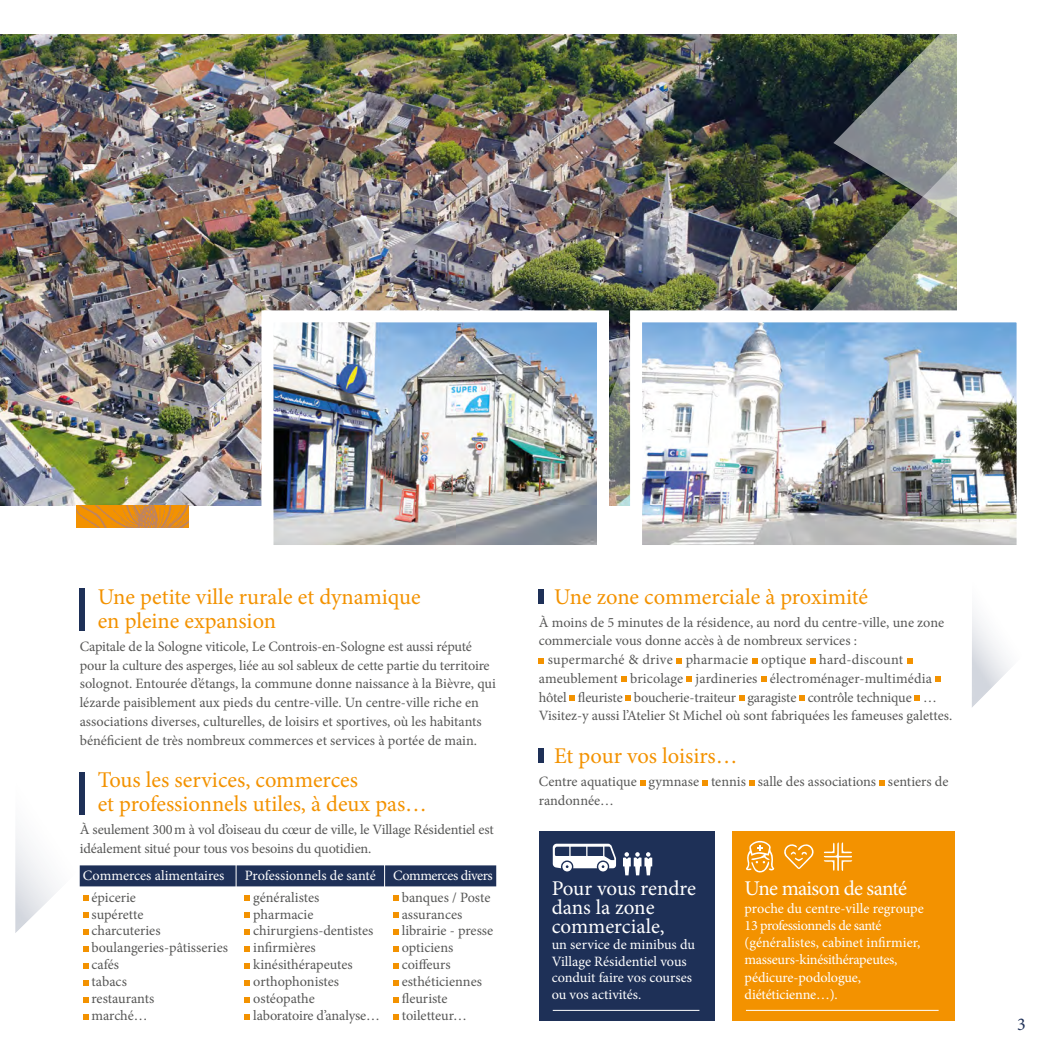
<style>
.page{position:relative;width:1063px;height:1063px;background:#fff}
.page>*{position:absolute;margin:0;border:0;box-sizing:border-box;transform-origin:0 0}
.t1{font:22.5px/24px "Minion Pro";color:#f39200}
.t2{font:21px/18.8px "Minion Pro";letter-spacing:-.01em;color:#fff}
.t3{font:21px "Minion Pro";letter-spacing:-.035em;color:#fff}
.t4{font:18px "Minion Pro";color:#1e3057}
.t5{font:14.25px/18.8px "Minion Pro";letter-spacing:-.005em;color:#575756}
.t6{font:14.25px/17.2px "Minion Pro";letter-spacing:-.01em;color:#fff}
.t7{font:14.25px "Minion Pro";letter-spacing:.015em;color:#575756}
</style>
<div class="page">
<img style="left:0;top:34px;width:833px;height:472px">
<svg style="left:972px;top:612px;width:38px;height:95px"></svg>
<svg style="left:833px;top:34px;width:124px;height:9px"></svg>
<svg style="left:538px;top:354px;width:86px;height:250px"></svg>
<img style="left:255px;top:304px;width:360px;height:259px">
<img style="left:802px;top:43px;width:155px;height:261px">
<img style="left:624px;top:304px;width:393px;height:241px">
<div style="left:80px;top:865px;width:416px;height:21px;background:#1e3057"></div>
<div style="left:80px;top:589px;width:5px;height:42px;background:#1e3057"></div>
<hr style="left:236px;top:858px;width:1px;height:30px;background:#fff">
<hr style="left:384px;top:858px;width:1px;height:30px;background:#fff">
<svg style="left:245px;top:895px;width:5px;height:6px"></svg>
<svg style="left:393px;top:895px;width:6px;height:6px"></svg>
<svg style="left:245px;top:912px;width:5px;height:6px"></svg>
<svg style="left:393px;top:912px;width:6px;height:6px"></svg>
<svg style="left:15px;top:772px;width:73px;height:163px"></svg>
<svg style="left:245px;top:929px;width:5px;height:6px"></svg>
<svg style="left:393px;top:929px;width:6px;height:6px"></svg>
<svg style="left:83px;top:946px;width:5px;height:6px"></svg>
<svg style="left:245px;top:946px;width:5px;height:6px"></svg>
<svg style="left:393px;top:946px;width:6px;height:6px"></svg>
<svg style="left:83px;top:963px;width:5px;height:6px"></svg>
<svg style="left:245px;top:963px;width:5px;height:6px"></svg>
<svg style="left:393px;top:963px;width:6px;height:6px"></svg>
<svg style="left:83px;top:980px;width:5px;height:6px"></svg>
<svg style="left:245px;top:980px;width:5px;height:6px"></svg>
<svg style="left:393px;top:980px;width:6px;height:6px"></svg>
<svg style="left:83px;top:997px;width:5px;height:6px"></svg>
<svg style="left:245px;top:997px;width:5px;height:6px"></svg>
<svg style="left:393px;top:997px;width:6px;height:6px"></svg>
<svg style="left:83px;top:1014px;width:5px;height:6px"></svg>
<svg style="left:245px;top:1014px;width:5px;height:6px"></svg>
<svg style="left:393px;top:1014px;width:6px;height:6px"></svg>
<div style="left:539px;top:589px;width:5px;height:15px;background:#1e3057"></div>
<svg style="left:539px;top:658px;width:5px;height:5px"></svg>
<svg style="left:677px;top:658px;width:5px;height:5px"></svg>
<svg style="left:752px;top:658px;width:5px;height:5px"></svg>
<svg style="left:810px;top:658px;width:5px;height:5px"></svg>
<svg style="left:907px;top:658px;width:5px;height:5px"></svg>
<svg style="left:621px;top:677px;width:6px;height:5px"></svg>
<svg style="left:687px;top:677px;width:5px;height:5px"></svg>
<svg style="left:761px;top:677px;width:5px;height:5px"></svg>
<svg style="left:936px;top:677px;width:5px;height:5px"></svg>
<svg style="left:570px;top:695px;width:5px;height:6px"></svg>
<svg style="left:626px;top:695px;width:5px;height:6px"></svg>
<svg style="left:739px;top:695px;width:5px;height:6px"></svg>
<svg style="left:799px;top:695px;width:6px;height:6px"></svg>
<svg style="left:915px;top:695px;width:5px;height:6px"></svg>
<div style="left:539px;top:748px;width:5px;height:15px;background:#1e3057"></div>
<svg style="left:640px;top:780px;width:5px;height:5px"></svg>
<svg style="left:702px;top:780px;width:6px;height:5px"></svg>
<svg style="left:749px;top:780px;width:5px;height:5px"></svg>
<svg style="left:879px;top:780px;width:6px;height:5px"></svg>
<div style="left:539px;top:831px;width:175px;height:189px;background:#1e3057"></div>
<div style="left:732px;top:831px;width:223px;height:189px;background:#f39200"></div>
<hr style="left:553px;top:1010px;width:146px;height:1px;background:#fff">
<hr style="left:746px;top:1010px;width:193px;height:1px;background:#fff">
<svg style="left:746px;top:840px;width:28px;height:33px"></svg>
<svg style="left:784px;top:844px;width:30px;height:25px"></svg>
<svg style="left:824px;top:842px;width:28px;height:29px"></svg>
<svg style="left:553px;top:844px;width:63px;height:27px"></svg>
<svg style="left:623px;top:852px;width:29px;height:23px"></svg>
<img style="left:77px;top:506px;width:111px;height:21px">
<h1 class="t1" style="left:98px;top:585px;width:324px">Une petite ville rurale et dynamique en pleine expansion</h1>
<p class="t5" style="left:80px;top:637px;width:418px">Capitale de la Sologne viticole, Le Controis-en-Sologne est aussi réputé pour la culture des asperges, liée au sol sableux de cette partie du territoire solognot. Entourée d’étangs, la commune donne naissance à la Bièvre, qui lézarde paisiblement aux pieds du centre-ville. Un centre-ville riche en associations diverses, culturelles, de loisirs et sportives, où les habitants bénéficient de très nombreux commerces et services à portée de main.</p>
<h1 class="t1" style="left:98px;top:768px;width:331px">Tous les services, commerces<br>et professionnels utiles, à deux pas…</h1>
<p class="t5" style="left:80px;top:820px;width:415px">À seulement 300m à vol d’oiseau du cœur de ville, le Village Résidentiel est idéalement situé pour tous vos besoins du quotidien.</p>
<p class="t6" style="left:83px;top:867px;width:143px">Commerces alimentaires</p>
<p class="t6" style="left:245px;top:867px;width:250px">Professionnels de santé Commerces divers</p>
<p class="t5" style="left:92px;top:888px;width:46px">épicerie</p>
<p class="t5" style="left:253px;top:888px;width:68px">généralistes</p>
<p class="t5" style="left:402px;top:888px;width:90px">banques / Poste</p>
<p class="t5" style="left:92px;top:905px;width:53px">supérette</p>
<p class="t5" style="left:253px;top:905px;width:62px">pharmacie</p>
<p class="t5" style="left:402px;top:905px;width:62px">assurances</p>
<p class="t5" style="left:92px;top:922px;width:71px">charcuteries</p>
<p class="t5" style="left:253px;top:922px;width:122px">chirurgiens-dentistes</p>
<p class="t5" style="left:402px;top:922px;width:93px">librairie - presse</p>
<p class="t5" style="left:92px;top:939px;width:138px">boulangeries-pâtisseries</p>
<p class="t5" style="left:253px;top:939px;width:64px">infirmières</p>
<p class="t5" style="left:402px;top:939px;width:53px">opticiens</p>
<p class="t5" style="left:92px;top:956px;width:29px">cafés</p>
<p class="t5" style="left:253px;top:956px;width:101px">kinésithérapeutes</p>
<p class="t5" style="left:402px;top:956px;width:50px">coiffeurs</p>
<p class="t5" style="left:92px;top:973px;width:37px">tabacs</p>
<p class="t5" style="left:253px;top:973px;width:87px">orthophonistes</p>
<p class="t5" style="left:402px;top:973px;width:82px">esthéticiennes</p>
<p class="t5" style="left:92px;top:990px;width:64px">restaurants</p>
<p class="t5" style="left:253px;top:990px;width:63px">ostéopathe</p>
<p class="t5" style="left:402px;top:990px;width:47px">fleuriste</p>
<p class="t5" style="left:92px;top:1007px;width:58px">marché…</p>
<p class="t5" style="left:253px;top:1007px;width:128px">laboratoire d’analyse…</p>
<p class="t5" style="left:402px;top:1007px;width:67px">toiletteur…</p>
<h1 class="t1" style="left:554px;top:584px;width:315px">Une zone commerciale à proximité</h1>
<p class="t5" style="left:539px;top:613px;width:407px">À moins de 5 minutes de la résidence, au nord du centre-ville, une zone</p>
<p class="t5" style="left:539px;top:631px;width:320px">commerciale vous donne accès à de nombreux services :</p>
<p class="t7" style="left:548px;top:650px;width:357px">supermarché &amp; drive pharmacie optique hard-discount</p>
<p class="t5" style="left:539px;top:669px;width:395px">ameublement bricolage jardineries électroménager-multimédia</p>
<p class="t5" style="left:539px;top:688px;width:400px">hôtel fleuriste boucherie-traiteur garagiste contrôle technique …</p>
<p class="t5" style="left:539px;top:706px;width:415px">Visitez-y aussi l’Atelier St Michel où sont fabriquées les fameuses galettes.</p>
<h1 class="t1" style="left:554px;top:744px;width:185px">Et pour vos loisirs…</h1>
<p class="t5" style="left:539px;top:772px;width:411px">Centre aquatique gymnase tennis salle des associations sentiers de randonnée…</p>
<h2 class="t2" style="left:552px;top:879px;width:146px">Pour vous rendre dans la zone commerciale,</h2>
<p class="t6" style="left:552px;top:937px;width:145px;line-height:16.5px">un service de minibus du<br>Village Résidentiel vous conduit faire vos courses ou vos activités.</p>
<h2 class="t3" style="left:745px;top:875px;width:164px">Une maison de santé</h2>
<p class="t6" style="left:745px;top:899px;width:181px">proche du centre-ville regroupe<br>13 professionnels de santé (généralistes, cabinet infirmier, masseurs-kinésithérapeutes, pédicure-podologue, diététicienne…).</p>
<p class="t4" style="left:1017px;top:1013px;width:10px">3</p>
</div>
